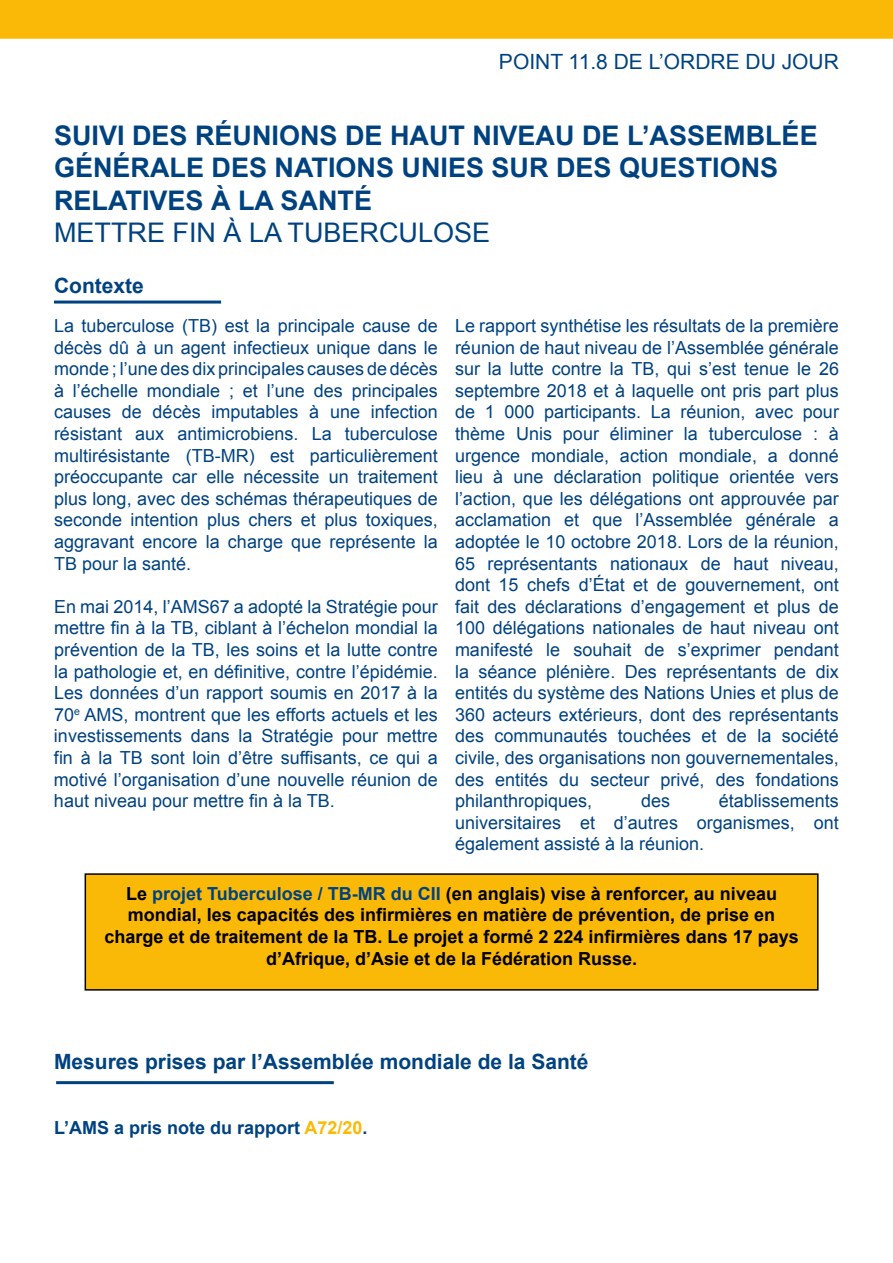
<style>
.page{position:relative;width:893px;height:1263px;background:#fff}
.page>*{position:absolute;margin:0;border:0;box-sizing:border-box;transform-origin:0 0}
.t1{font:700 27px/32.4px "Arial";color:#004280}
.t2{font:27px "Arial";color:#004280}
.t3{font:700 21px "Arial";color:#004280}
.t4{font:21px "Arial";color:#004280}
.t5{font:18px/21.6px "Arial";color:#004280;text-align:justify}
.t6{font:700 18px/21.6px "Arial";color:#000;text-align:center}
.t7{font:700 18px "Arial";color:#004280}
.s1{color:#004280}
.s2{color:#fbb907}
</style>
<div class="page">
<div style="left:0;top:0;width:893px;height:39px;background:#fbb907"></div>
<hr style="left:54px;top:301px;width:167px;height:3px;background:#004280">
<hr style="left:56px;top:1081px;width:278px;height:3px;background:#004280">
<div style="left:85px;top:874px;width:733px;height:116px;background:#fbb907"></div>
<div style="left:85px;top:873px;width:734px;height:117px;border:2px solid #000"></div>
<p class="t4" style="left:499px;top:48px;width:341px">POINT 11.8 DE L’ORDRE DU JOUR</p>
<h1 class="t1" style="left:54px;top:120px;width:765px">SUIVI DES RÉUNIONS DE HAUT NIVEAU DE L’ASSEMBLÉE<br>GÉNÉRALE DES NATIONS UNIES SUR DES QUESTIONS<br>RELATIVES À LA SANTÉ</h1>
<h1 class="t2" style="left:54px;top:215px;width:438px">METTRE FIN À LA TUBERCULOSE</h1>
<p class="t3" style="left:54px;top:271px;width:91px">Contexte</p>
<p class="t5" style="left:54px;top:315px;width:385px">La tuberculose (TB) est la principale cause de décès dû à un agent infectieux unique dans le monde ; l’une des dix principales causes de décès à l’échelle mondiale ; et l’une des principales causes de décès imputables à une infection résistant aux antimicrobiens. La tuberculose multirésistante (TB-MR) est particulièrement préoccupante car elle nécessite un traitement plus long, avec des schémas thérapeutiques de seconde intention plus chers et plus toxiques, aggravant encore la charge que représente la TB pour la santé.</p>
<p class="t5" style="left:54px;top:596px;width:385px">En mai 2014, l’AMS67 a adopté la Stratégie pour mettre fin à la TB, ciblant à l’échelon mondial la prévention de la TB, les soins et la lutte contre la pathologie et, en définitive, contre l’épidémie.<br>Les données d’un rapport soumis en 2017 à la 70<sup>e</sup> AMS, montrent que les efforts actuels et les investissements dans la Stratégie pour mettre fin à la TB sont loin d’être suffisants, ce qui a motivé l’organisation d’une nouvelle réunion de haut niveau pour mettre fin à la TB.</p>
<p class="t5" style="left:455px;top:315px;width:385px">Le rapport synthétise les résultats de la première réunion de haut niveau de l’Assemblée générale sur la lutte contre la TB, qui s’est tenue le 26 septembre 2018 et à laquelle ont pris part plus de 1 000 participants. La réunion, avec pour thème Unis pour éliminer la tuberculose : à urgence mondiale, action mondiale, a donné lieu à une déclaration politique orientée vers l’action, que les délégations ont approuvée par acclamation et que l’Assemblée générale a adoptée le 10 octobre 2018. Lors de la réunion, 65 représentants nationaux de haut niveau, dont 15 chefs d’État et de gouvernement, ont fait des déclarations d’engagement et plus de 100 délégations nationales de haut niveau ont manifesté le souhait de s’exprimer pendant la séance plénière. Des représentants de dix entités du système des Nations Unies et plus de 360 acteurs extérieurs, dont des représentants des communautés touchées et de la société civile, des organisations non gouvernementales, des entités du secteur privé, des fondations philanthropiques,</p>
<p class="t5" style="left:455px;top:790px;width:385px;text-indent:264px">établissements universitaires et d’autres organismes, ont également assisté à la réunion.</p>
<p class="t6" style="left:104px;top:883px;width:696px">Le <span class="s1">projet Tuberculose / TB-MR du CII</span> (en anglais) vise à renforcer, au niveau mondial, les capacités des infirmières en matière de prévention, de prise en charge et de traitement de la TB. Le projet a formé 2 224 infirmières dans 17 pays d’Afrique, d’Asie et de la Fédération Russe.</p>
<p class="t5" style="left:641px;top:790px;width:31px">des</p>
<p class="t3" style="left:54px;top:1047px;width:536px">Mesures prises par l’Assemblée mondiale de la Santé</p>
<p class="t7" style="left:54px;top:1115px;width:315px">L’AMS a pris note du rapport <span class="s2">A72/20</span>.</p>
</div>
